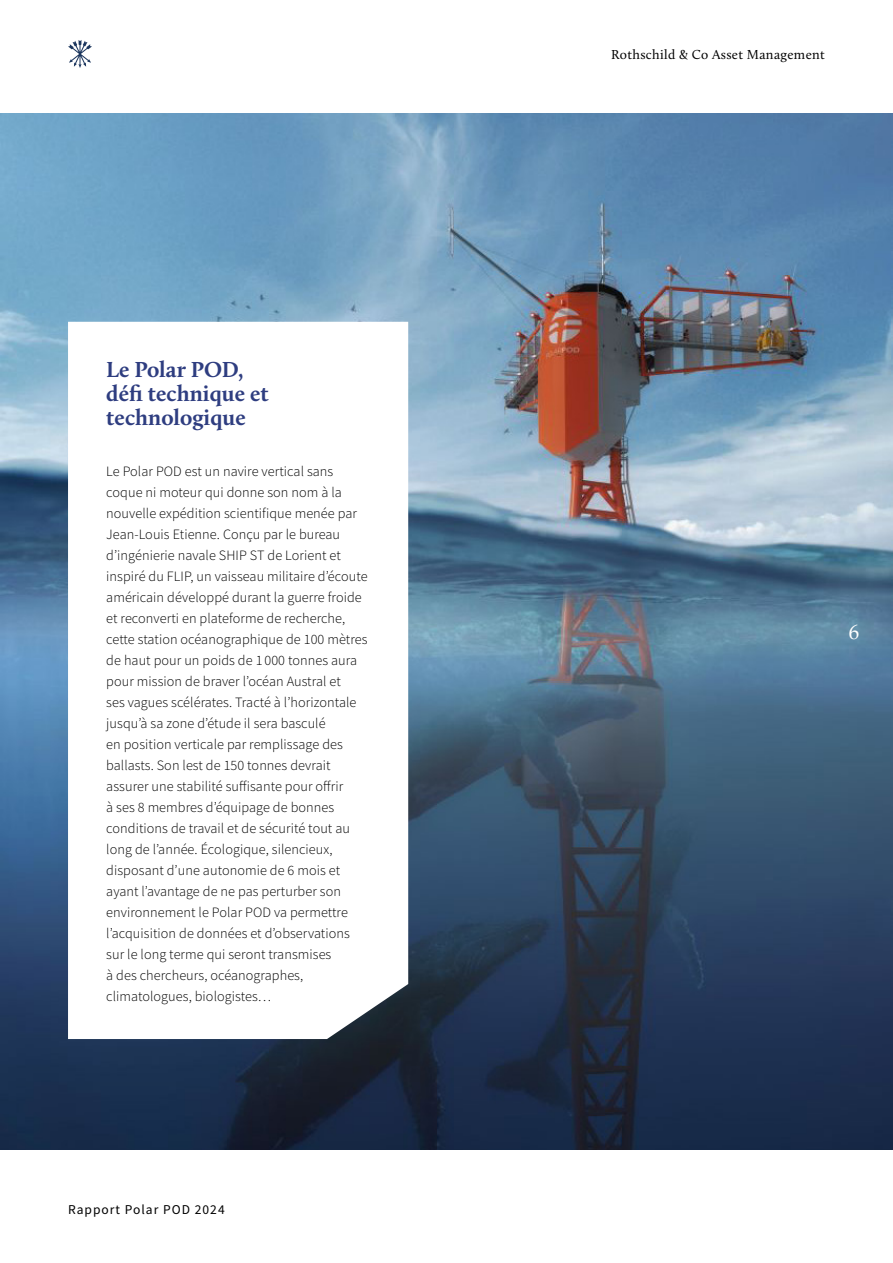
<style>
.page{position:relative;width:893px;height:1263px;background:#fff}
.page>*{position:absolute;margin:0;border:0;box-sizing:border-box;transform-origin:0 0}
.t1{font:700 22.5px/24px "Calluna";color:#2e3d80}
.t2{font:21px "Book Antiqua";color:#fff}
.t3{font:300 14.25px/21px "Source Sans Pro";letter-spacing:.005em;color:#000}
.t4{font:13.5px "Calluna";letter-spacing:.025em;color:#000}
.t5{font:13.5px "Source Sans Pro";letter-spacing:.075em;color:#000}
</style>
<div class="page">
<img style="left:0;top:113px;width:893px;height:1036px">
<svg style="left:68px;top:322px;width:340px;height:717px"></svg>
<svg style="left:68px;top:40px;width:24px;height:28px"></svg>
<h1 class="t1" style="left:106px;top:357px;width:164px">Le Polar POD, défi technique et technologique</h1>
<p class="t3" style="left:106px;top:460px;width:263px">Le Polar POD est un navire vertical sans coque ni moteur qui donne son nom à la nouvelle expédition scientifique menée par Jean-Louis Etienne. Conçu par le bureau d’ingénierie navale SHIP ST de Lorient et inspiré du FLIP, un vaisseau militaire d’écoute américain développé durant la guerre froide et reconverti en plateforme de recherche, cette station océanographique de 100 mètres de haut pour un poids de 1 000 tonnes aura pour mission de braver l’océan Austral et<br>ses vagues scélérates. Tracté à l’horizontale jusqu’à sa zone d’étude il sera basculé<br>en position verticale par remplissage des ballasts. Son lest de 150 tonnes devrait assurer une stabilité suffisante pour offrir<br>à ses 8 membres d’équipage de bonnes conditions de travail et de sécurité tout au long de l’année. Écologique, silencieux, disposant d’une autonomie de 6 mois et ayant l’avantage de ne pas perturber son environnement le Polar POD va permettre l’acquisition de données et d’observations sur le long terme qui seront transmises<br>à des chercheurs, océanographes, climatologues, biologistes…</p>
<p class="t5" style="left:68px;top:1201px;width:158px">Rapport Polar POD 2024</p>
<p class="t4" style="left:611px;top:46px;width:215px">Rothschild &amp; Co Asset Management</p>
<h2 class="t2" style="left:849px;top:617px;width:12px">6</h2>
</div>
